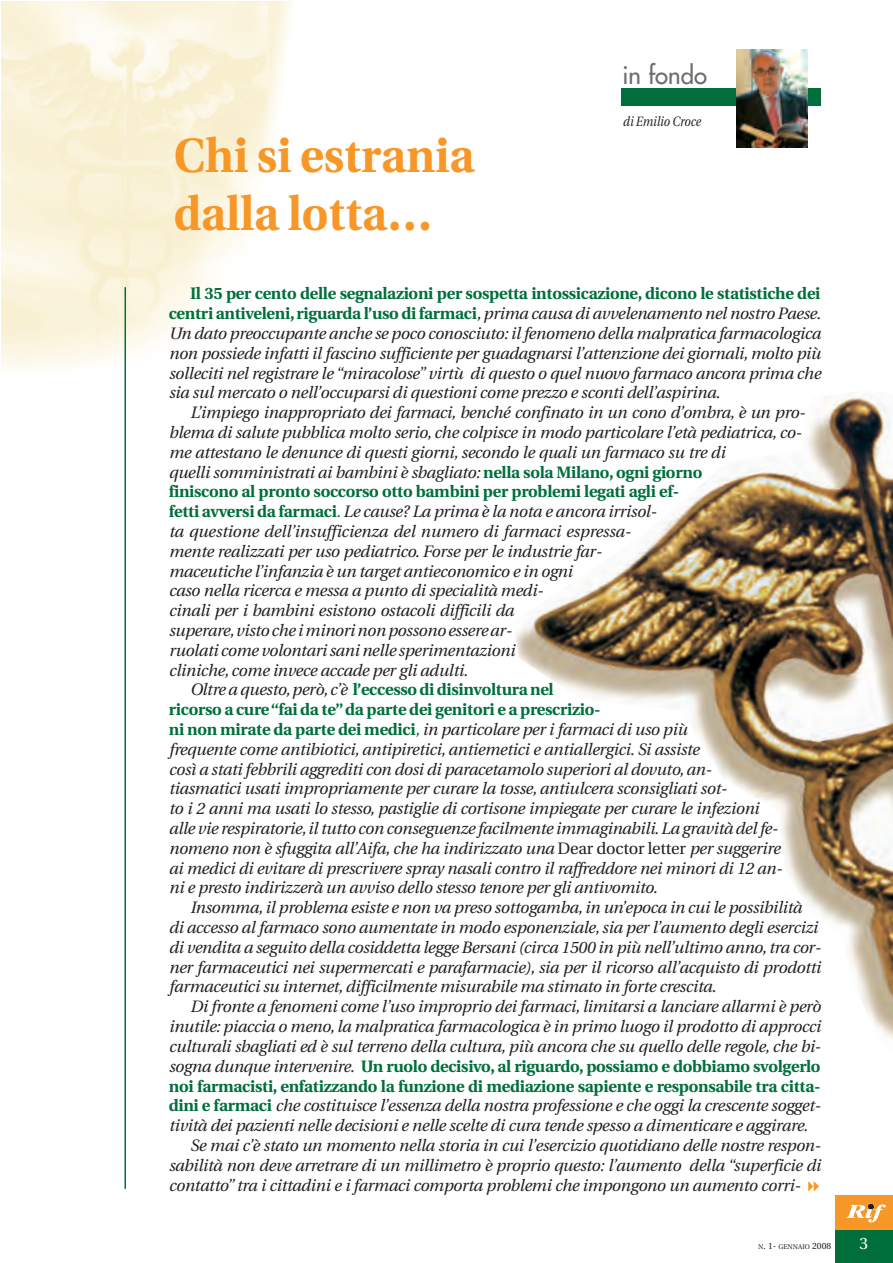
<style>
.page{position:relative;width:893px;height:1263px;background:#fff}
.page>*{position:absolute;margin:0;border:0;box-sizing:border-box;transform-origin:0 0}
.t1{font:700 48px/57.6px "Utopia";color:#f79727;scale:.95 1}
.t2{font:24px "Futura";color:#6c6d70}
.t3{font:italic 16.5px/19.8px "Utopia";letter-spacing:-.015em;color:#231f20;text-align:justify}
.t4{font:700 16.5px "Utopia";letter-spacing:-.015em;color:#006f3c}
.t5{font:16.5px "Utopia";color:#fff}
.t6{font:italic 13.5px "Utopia";color:#231f20;scale:.85 1}
.t7{font:6.75px "Utopia";color:#231f20}
.s1{font-weight:700;font-style:normal;color:#006f3c}
.s2{color:#006f3c}
.s3{font-weight:400;font-style:italic;color:#231f20}
.s4{font-style:normal}
.s5{font-size:9px}
</style>
<div class="page">
<div style="left:621px;top:89px;width:200px;height:17px;background:#006f3c"></div>
<img style="left:737px;top:50px;width:70px;height:97px">
<hr style="left:125px;top:287px;width:1px;height:902px;background:#006f3c">
<img style="left:515px;top:392px;width:378px;height:646px">
<div style="left:835px;top:1229px;width:58px;height:34px;background:#006f3c"></div>
<div style="left:835px;top:1195px;width:58px;height:34px;background:#f79727"></div>
<svg style="left:846px;top:1204px;width:40px;height:18px"></svg>
<h2 class="t2" style="left:622px;top:63px;width:86px">in fondo</h2>
<h1 class="t1" style="left:174px;top:131px;width:318px">Chi si estrania dalla lotta…</h1>
<p class="t6" style="left:623px;top:116px;width:93px">di Emilio Croce</p>
<p class="t3" style="left:169px;top:285px;width:654px;text-indent:21px"><span class="s1">Il 35 per cento delle segnalazioni per sospetta intossicazione, dicono le statistiche dei centri antiveleni, riguarda l’uso di farmaci</span>, prima causa di avvelenamento nel nostro Paese.<br>Un dato preoccupante anche se poco conosciuto: il fenomeno della malpratica farmacologica non possiede infatti il fascino sufficiente per guadagnarsi l’attenzione dei giornali, molto più solleciti nel registrare le “miracolose” virtù di questo o quel nuovo farmaco ancora prima che sia sul mercato o nell’occuparsi di questioni come prezzo e sconti dell’aspirina.</p>
<p class="t3" style="left:190px;top:404px;width:617px">L’impiego inappropriato dei farmaci, benché confinato in un cono d’ombra, è un pro-</p>
<p class="t3" style="left:169px;top:424px;width:634px">blema di salute pubblica molto serio, che colpisce in modo particolare l’età pediatrica, co-</p>
<p class="t3" style="left:169px;top:444px;width:558px">me attestano le denunce di questi giorni, secondo le quali un farmaco su tre di</p>
<p class="t3" style="left:169px;top:464px;width:535px">quelli somministrati ai bambini è sbagliato: <span class="s1">nella sola Milano, ogni giorno</span></p>
<p class="t4" style="left:169px;top:485px;width:512px">finiscono al pronto soccorso otto bambini per problemi legati agli ef-</p>
<p class="t3" style="left:169px;top:503px;width:489px"><span class="s1">fetti avversi da farmaci</span><span class="s2">.</span>Le cause? La prima è la nota e ancora irrisol-</p>
<p class="t3" style="left:169px;top:523px;width:464px">ta questione dell’insufficienza del numero di farmaci espressa-</p>
<p class="t3" style="left:169px;top:543px;width:435px">mente realizzati per uso pediatrico. Forse per le industrie far-</p>
<p class="t3" style="left:169px;top:563px;width:405px">maceutiche l’infanzia è un target antieconomico e in ogni</p>
<p class="t3" style="left:169px;top:582px;width:376px">caso nella ricerca e messa a punto di specialità medi-</p>
<p class="t3" style="left:169px;top:602px;width:347px">cinali per i bambini esistono ostacoli difficili da</p>
<p class="t3" style="left:169px;top:622px;width:345px">superare,visto che i minori non possono essere ar-</p>
<p class="t3" style="left:169px;top:642px;width:348px">ruolati come volontari sani nelle sperimentazioni</p>
<p class="t3" style="left:169px;top:662px;width:301px">cliniche, come invece accade per gli adulti.</p>
<p class="t4" style="left:190px;top:683px;width:365px"><span class="s3">Oltre a questo, però, c’è</span> l’eccesso di disinvoltura nel</p>
<p class="t4" style="left:169px;top:703px;width:433px">ricorso a cure “fai da te” da parte dei genitori e a prescrizio-</p>
<p class="t3" style="left:169px;top:721px;width:520px"><span class="s1">ni non mirate da parte dei medici</span><span class="s2">,</span> in particolare per i farmaci di uso più</p>
<p class="t3" style="left:169px;top:741px;width:532px">frequente come antibiotici, antipiretici, antiemetici e antiallergici. Si assiste</p>
<p class="t3" style="left:169px;top:761px;width:544px">così a stati febbrili aggrediti con dosi di paracetamolo superiori al dovuto, an-</p>
<p class="t3" style="left:169px;top:780px;width:560px">tiasmatici usati impropriamente per curare la tosse, antiulcera sconsigliati sot-</p>
<p class="t3" style="left:169px;top:800px;width:592px">to i 2 anni ma usati lo stesso, pastiglie di cortisone impiegate per curare le infezioni</p>
<p class="t3" style="left:169px;top:820px;width:611px">alle vie respiratorie, il tutto con conseguenze facilmente immaginabili. La gravità del fe-</p>
<p class="t3" style="left:169px;top:840px;width:613px">nomeno non è sfuggita all’Aifa, che ha indirizzato una <span class="s4">Dear doctor letter</span> per suggerire</p>
<p class="t3" style="left:169px;top:860px;width:615px">ai medici di evitare di prescrivere spray nasali contro il raffreddore nei minori di 12 an-</p>
<p class="t3" style="left:169px;top:879px;width:490px">ni e presto indirizzerà un avviso dello stesso tenore per gli antivomito.</p>
<p class="t3" style="left:190px;top:899px;width:613px">Insomma, il problema esiste e non va preso sottogamba, in un’epoca in cui le possibilità</p>
<p class="t3" style="left:169px;top:919px;width:650px">di accesso al farmaco sono aumentate in modo esponenziale, sia per l’aumento degli esercizi</p>
<p class="t3" style="left:169px;top:939px;width:653px">di vendita a seguito della cosiddetta legge Bersani (circa 1500 in più nell’ultimo anno, tra cor-</p>
<p class="t3" style="left:169px;top:959px;width:653px">ner farmaceutici nei supermercati e parafarmacie), sia per il ricorso all’acquisto di prodotti</p>
<p class="t3" style="left:169px;top:978px;width:549px">farmaceutici su internet, difficilmente misurabile ma stimato in forte crescita.</p>
<p class="t3" style="left:190px;top:998px;width:632px">Di fronte a fenomeni come l’uso improprio dei farmaci, limitarsi a lanciare allarmi è però</p>
<p class="t3" style="left:169px;top:1018px;width:653px">inutile: piaccia o meno, la malpratica farmacologica è in primo luogo il prodotto di approcci</p>
<p class="t3" style="left:169px;top:1038px;width:653px">culturali sbagliati ed è sul terreno della cultura, più ancora che su quello delle regole, che bi-</p>
<p class="t4" style="left:169px;top:1059px;width:653px"><span class="s3">sogna dunque intervenire.</span> Un ruolo decisivo, al riguardo, possiamo e dobbiamo svolgerlo</p>
<p class="t4" style="left:169px;top:1079px;width:653px">noi farmacisti, enfatizzando la funzione di mediazione sapiente e responsabile tra citta-</p>
<p class="t3" style="left:169px;top:1097px;width:653px"><span class="s1">dini e farmaci</span> che costituisce l’essenza della nostra professione e che oggi la crescente sogget-</p>
<p class="t3" style="left:169px;top:1117px;width:641px">tività dei pazienti nelle decisioni e nelle scelte di cura tende spesso a dimenticare e aggirare.</p>
<p class="t3" style="left:190px;top:1137px;width:632px">Se mai c’è stato un momento nella storia in cui l’esercizio quotidiano delle nostre respon-</p>
<p class="t3" style="left:169px;top:1157px;width:653px">sabilità non deve arretrare di un millimetro è proprio questo: l’aumento della “superficie di</p>
<p class="t3" style="left:169px;top:1176px;width:633px">contatto” tra i cittadini e i farmaci comporta problemi che impongono un aumento corri-</p>
<p class="t7" style="left:758px;top:1244px;width:75px">N<span class="s5">. 1-</span> GENNAIO <span class="s5">2008</span></p>
<p class="t5" style="left:859px;top:1237px;width:10px">3</p>
</div>
